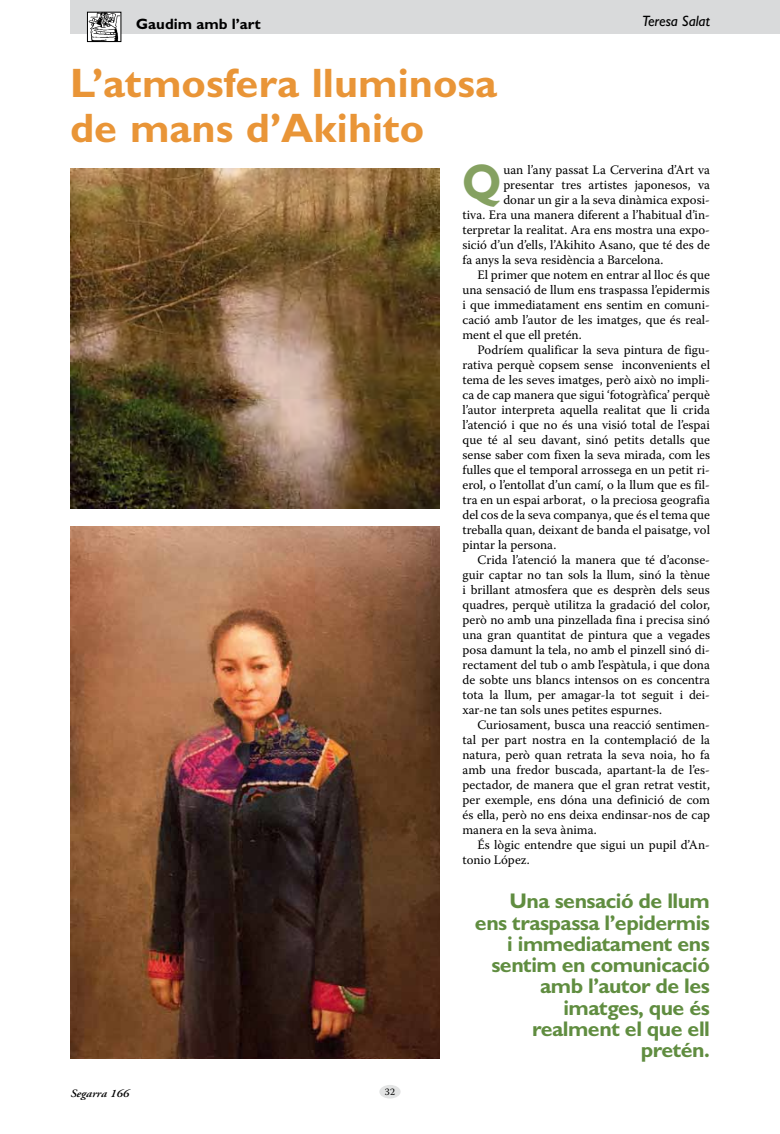
<style>
.page{position:relative;width:780px;height:1134px;background:#fff}
.page>*{position:absolute;margin:0;border:0;box-sizing:border-box;transform-origin:0 0}
.t1{font:700 50.25px "Gill Sans MT Pro";color:#85a161;scale:.9 1}
.t2{font:700 41.25px/45px "Gill Sans MT Pro";color:#e99537}
.t3{font:700 21.25px/21.2px "Gill Sans MT Pro";letter-spacing:-.025em;color:#608d40;text-align:right}
.t4{font:700 15px "Gill Sans MT Pro";color:#000}
.t5{font:italic 500 15px "Gill Sans MT Pro";color:#000}
.t6{font:12.88px "Warnock Pro";color:#000}
.t7{font:italic 600 11.25px "Adobe Garamond Pro";color:#000;scale:1.1 1}
.t8{font:10px "Warnock Pro";color:#000}
</style>
<div class="page">
<div style="left:379px;top:1085px;width:22px;height:13px;background:#e3e4e4;border-radius:50%"></div>
<div style="left:70px;top:0;width:710px;height:34px;background:#d9dadb"></div>
<img style="left:70px;top:526px;width:370px;height:533px">
<img style="left:70px;top:169px;width:370px;height:339px">
<img style="left:89px;top:14px;width:30px;height:26px">
<div style="left:87px;top:12px;width:34px;height:30px;border:1px solid #000"></div>
<p class="t4" style="left:136px;top:15px;width:126px">Gaudim amb l’art</p>
<p class="t5" style="left:642px;top:13px;width:69px">Teresa Salat</p>
<h2 class="t2" style="left:70px;top:60px;width:429px">L’atmosfera lluminosa de mans d’Akihito</h2>
<h1 class="t1" style="left:462px;top:151px;width:44px">Q</h1>
<p class="t6" style="left:503px;top:162px;width:208px">uan l’any passat La Cerverina d’Art va</p>
<p class="t6" style="left:503px;top:177px;width:208px">presentar tres artistes japonesos, va</p>
<p class="t6" style="left:503px;top:192px;width:208px">donar un gir a la seva dinàmica exposi-</p>
<p class="t6" style="left:462px;top:207px;width:249px">tiva. Era una manera diferent a l’habitual d’in-</p>
<p class="t6" style="left:462px;top:222px;width:249px">terpretar la realitat. Ara ens mostra una expo-</p>
<p class="t6" style="left:462px;top:237px;width:249px">sició d’un d’ells, l’Akihito Asano, que té des de</p>
<p class="t6" style="left:462px;top:252px;width:203px">fa anys la seva residència a Barcelona.</p>
<p class="t6" style="left:477px;top:267px;width:234px">El primer que notem en entrar al lloc és que</p>
<p class="t6" style="left:462px;top:282px;width:249px">una sensació de llum ens traspassa l’epidermis</p>
<p class="t6" style="left:462px;top:297px;width:249px">i que immediatament ens sentim en comuni-</p>
<p class="t6" style="left:462px;top:312px;width:249px">cació amb l’autor de les imatges, que és real-</p>
<p class="t6" style="left:462px;top:327px;width:121px">ment el que ell pretén.</p>
<p class="t6" style="left:477px;top:342px;width:234px">Podríem qualificar la seva pintura de figu-</p>
<p class="t6" style="left:462px;top:357px;width:249px">rativa perquè copsem sense inconvenients el</p>
<p class="t6" style="left:462px;top:372px;width:249px">tema de les seves imatges, però això no impli-</p>
<p class="t6" style="left:462px;top:387px;width:249px">ca de cap manera que sigui ‘fotogràfica’ perquè</p>
<p class="t6" style="left:462px;top:402px;width:249px">l’autor interpreta aquella realitat que li crida</p>
<p class="t6" style="left:462px;top:417px;width:249px">l’atenció i que no és una visió total de l’espai</p>
<p class="t6" style="left:462px;top:432px;width:249px">que té al seu davant, sinó petits detalls que</p>
<p class="t6" style="left:462px;top:447px;width:249px">sense saber com fixen la seva mirada, com les</p>
<p class="t6" style="left:462px;top:462px;width:249px">fulles que el temporal arrossega en un petit ri-</p>
<p class="t6" style="left:462px;top:477px;width:249px">erol, o l’entollat d’un camí, o la llum que es fil-</p>
<p class="t6" style="left:462px;top:492px;width:249px">tra en un espai arborat, o la preciosa geografia</p>
<p class="t6" style="left:462px;top:507px;width:249px">del cos de la seva companya, que és el tema que</p>
<p class="t6" style="left:462px;top:522px;width:249px">treballa quan, deixant de banda el paisatge, vol</p>
<p class="t6" style="left:462px;top:537px;width:95px">pintar la persona.</p>
<p class="t6" style="left:477px;top:552px;width:234px">Crida l’atenció la manera que té d’aconse-</p>
<p class="t6" style="left:462px;top:567px;width:249px">guir captar no tan sols la llum, sinó la tènue</p>
<p class="t6" style="left:462px;top:582px;width:249px">i brillant atmosfera que es desprèn dels seus</p>
<p class="t6" style="left:462px;top:597px;width:249px">quadres, perquè utilitza la gradació del color,</p>
<p class="t6" style="left:462px;top:612px;width:249px">però no amb una pinzellada fina i precisa sinó</p>
<p class="t6" style="left:462px;top:627px;width:249px">una gran quantitat de pintura que a vegades</p>
<p class="t6" style="left:462px;top:642px;width:249px">posa damunt la tela, no amb el pinzell sinó di-</p>
<p class="t6" style="left:462px;top:657px;width:249px">rectament del tub o amb l’espàtula, i que dona</p>
<p class="t6" style="left:462px;top:672px;width:249px">de sobte uns blancs intensos on es concentra</p>
<p class="t6" style="left:462px;top:687px;width:249px">tota la llum, per amagar-la tot seguit i dei-</p>
<p class="t6" style="left:462px;top:702px;width:201px">xar-ne tan sols unes petites espurnes.</p>
<p class="t6" style="left:477px;top:717px;width:234px">Curiosament, busca una reacció sentimen-</p>
<p class="t6" style="left:462px;top:732px;width:249px">tal per part nostra en la contemplació de la</p>
<p class="t6" style="left:462px;top:747px;width:249px">natura, però quan retrata la seva noia, ho fa</p>
<p class="t6" style="left:462px;top:762px;width:249px">amb una fredor buscada, apartant-la de l’es-</p>
<p class="t6" style="left:462px;top:777px;width:249px">pectador, de manera que el gran retrat vestit,</p>
<p class="t6" style="left:462px;top:792px;width:249px">per exemple, ens dóna una definició de com</p>
<p class="t6" style="left:462px;top:807px;width:249px">és ella, però no ens deixa endinsar-nos de cap</p>
<p class="t6" style="left:462px;top:822px;width:136px">manera en la seva ànima.</p>
<p class="t6" style="left:477px;top:837px;width:234px">És lògic entendre que sigui un pupil d’An-</p>
<p class="t6" style="left:462px;top:852px;width:69px">tonio López.</p>
<h3 class="t3" style="left:475px;top:890px;width:237px">Una sensació de llum ens traspassa l’epidermis i immediatament ens sentim en comunicació amb l’autor de les imatges, que és realment el que ell pretén.</h3>
<p class="t7" style="left:71px;top:1087px;width:55px">Segarra 166</p>
<p class="t8" style="left:385px;top:1085px;width:12px">32</p>
</div>
